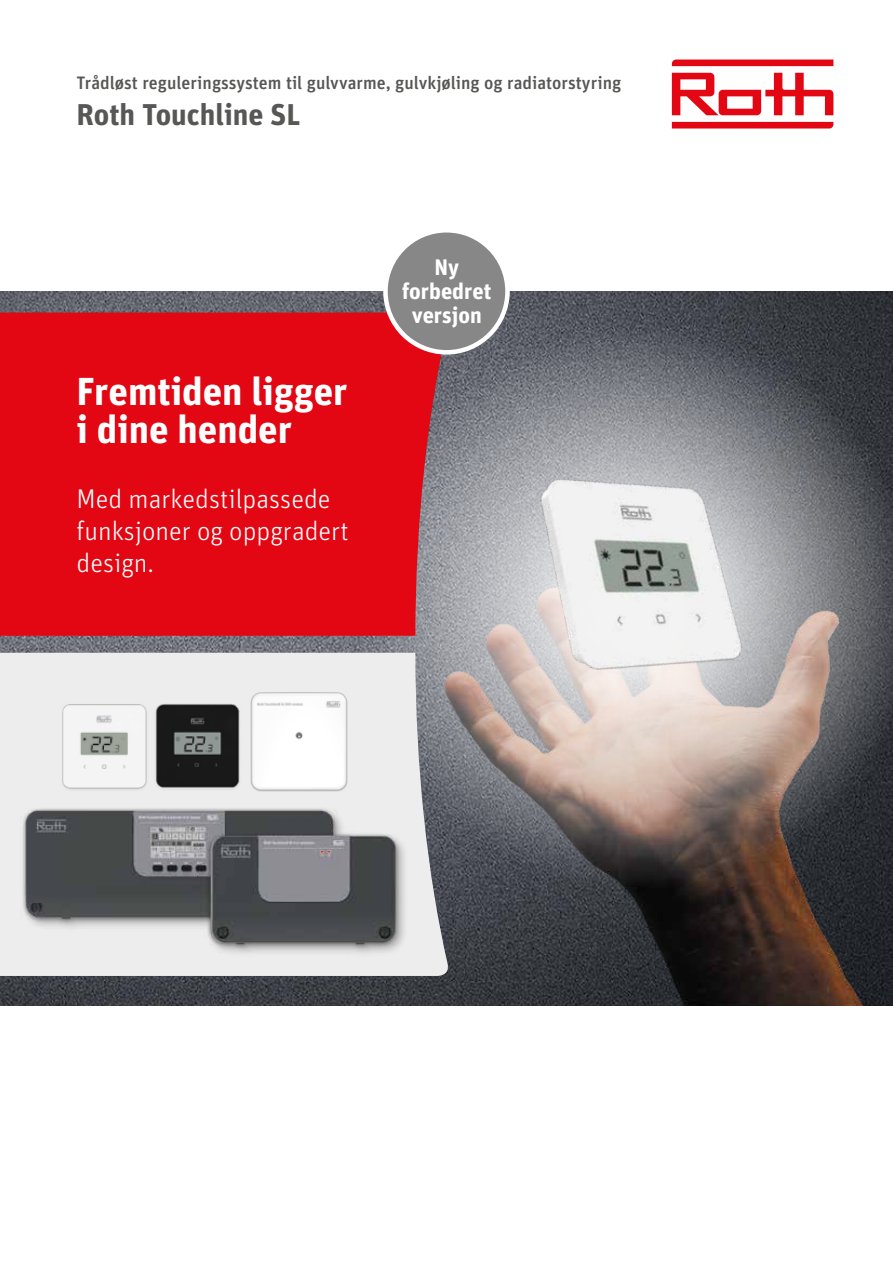
<style>
.page{position:relative;width:893px;height:1263px;background:#fff}
.page>*{position:absolute;margin:0;border:0;box-sizing:border-box;transform-origin:0 0}
.t1{font:700 39px/37.5px "Unit OT";color:#fff}
.t2{font:700 30px "Unit OT";color:#575756}
.t3{font:300 27px/32.4px "Unit OT";color:#fff}
.t4{font:700 27px "Unit OT";letter-spacing:-.005em;color:#fff}
.t5{font:700 22.5px/24px "Unit OT";color:#fff;text-align:center}
.t6{font:500 18px "Unit OT";color:#575756}
</style>
<div class="page">
<img style="left:0;top:291px;width:893px;height:715px">
<img style="left:380px;top:899px;width:513px;height:107px">
<img style="left:347px;top:318px;width:546px;height:581px">
<svg style="left:0;top:653px;width:450px;height:323px;fill:#ededed"></svg>
<div style="left:0;top:313px;width:450px;height:323px;background:#e30613"></div>
<svg style="left:672px;top:122px;width:161px;height:7px"></svg>
<svg style="left:672px;top:60px;width:161px;height:6px"></svg>
<svg style="left:672px;top:73px;width:161px;height:42px"></svg>
<div style="left:385px;top:230px;width:122px;height:122px;background:#878787;border-radius:50%"></div>
<div style="left:383px;top:228px;width:127px;height:127px;border:4px solid #fff;border-radius:50%"></div>
<img style="left:440px;top:420px;width:394px;height:316px">
<div style="left:20px;top:806px;width:390px;height:153px;background:#ededed"></div>
<img style="left:10px;top:800px;width:402px;height:153px">
<img style="left:248px;top:688px;width:100px;height:106px">
<img style="left:154px;top:701px;width:90px;height:90px">
<img style="left:61px;top:701px;width:89px;height:90px">
<p class="t6" style="left:77px;top:71px;width:546px">Trådløst reguleringssystem til gulvvarme, gulvkjøling og radiatorstyring</p>
<h2 class="t2" style="left:77px;top:95px;width:226px">Roth Touchline SL</h2>
<h1 class="t1" style="left:77px;top:372px;width:272px">Fremtiden ligger i dine hender</h1>
<h3 class="t4" style="left:77px;top:424px;width:236px">Vägledande grossist-</h3>
<h3 class="t3" style="left:77px;top:482px;width:274px">Med markedstilpassede funksjoner og oppgradert design.</h3>
<p class="t5" style="left:402px;top:255px;width:91px">Ny forbedret versjon</p>
</div>
